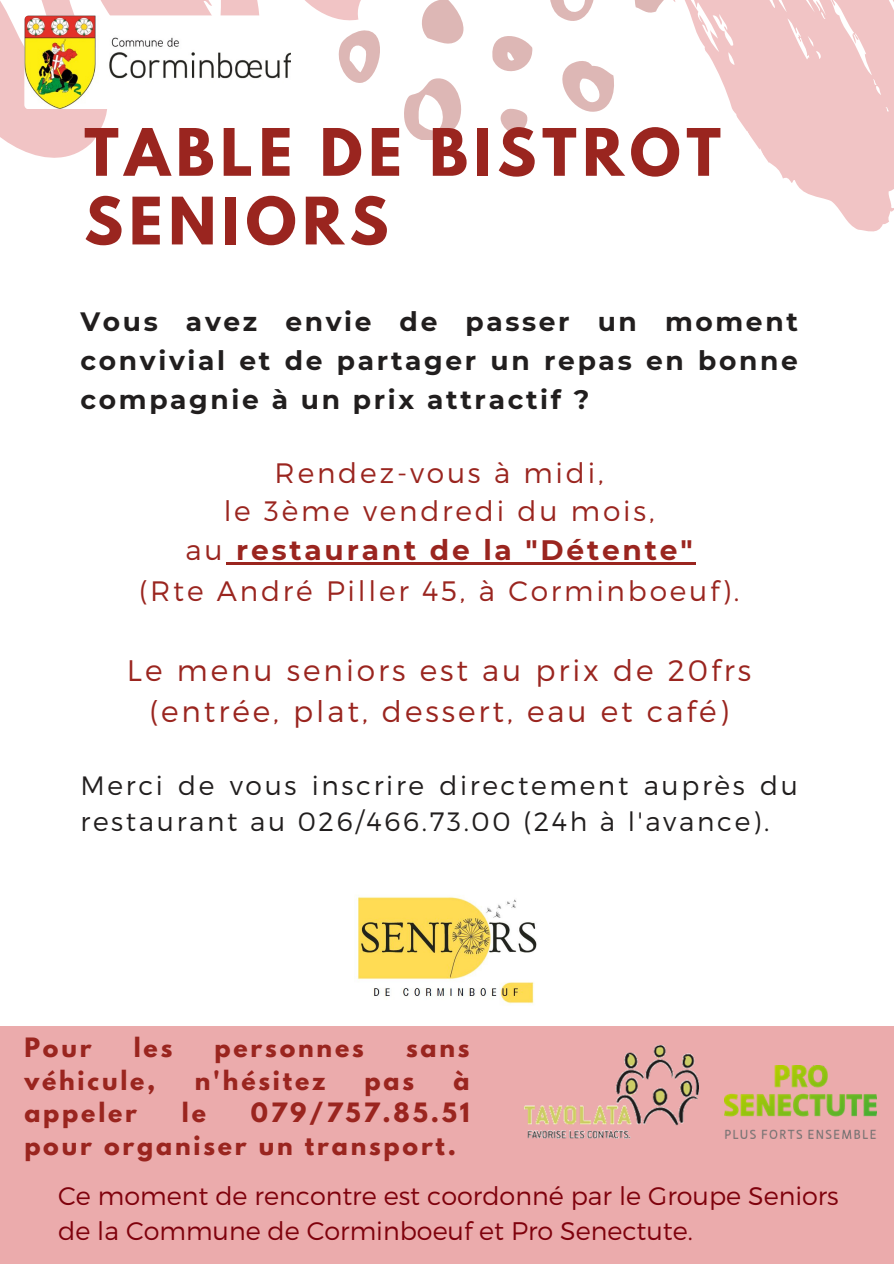
<style>
.page{position:relative;width:894px;height:1264px;background:#fff}
.page>*{position:absolute;margin:0;border:0;box-sizing:border-box;transform-origin:0 0}
.t1{font:700 57.9px/68.7px "League Spartan";letter-spacing:.1em;color:#9a251f}
.t2{font:300 29.7px/41px "Montserrat";letter-spacing:.1em;color:#9a251f;text-align:center}
.t3{font:300 28.05px/39.5px "Montserrat";letter-spacing:.1em;color:#9a251f;text-align:center}
.t4{font:700 26.55px/38.7px "Montserrat";letter-spacing:.1em;color:#211e1e;text-align:justify}
.t5{font:300 26.55px/36.5px "Montserrat";letter-spacing:.1em;color:#211e1e}
.t6{font:300 25.35px/34.8px "Montserrat";color:#7f010c}
.t7{font:700 23.55px/32.7px "League Spartan";letter-spacing:.12em;color:#9a251f}
.s1{font-weight:700}
</style>
<div class="page">
<svg style="left:685px;top:0;width:208px;height:232px;fill:#f1c4c5"></svg>
<svg style="left:0;top:0;width:361px;height:158px"></svg>
<svg style="left:550px;top:0;width:44px;height:21px"></svg>
<svg style="left:634px;top:0;width:42px;height:13px"></svg>
<svg style="left:422px;top:0;width:42px;height:44px"></svg>
<svg style="left:335px;top:26px;width:45px;height:58px"></svg>
<svg style="left:492px;top:36px;width:41px;height:36px"></svg>
<svg style="left:562px;top:61px;width:52px;height:51px"></svg>
<svg style="left:404px;top:78px;width:58px;height:62px"></svg>
<svg style="left:500px;top:108px;width:28px;height:27px"></svg>
<hr style="left:225px;top:562px;width:470px;height:2px;background:#9a251f">
<div style="left:0;top:1170px;width:893px;height:93px;background:#ebabac"></div>
<div style="left:0;top:1025px;width:893px;height:151px;background:#ebabac"></div>
<img style="left:524px;top:1045px;width:174px;height:93px">
<img style="left:724px;top:1065px;width:152px;height:73px">
<img style="left:357px;top:896px;width:180px;height:108px">
<img style="left:24px;top:15px;width:267px;height:94px;border-radius:4px">
<h4 class="t1" style="left:84px;top:125px;width:638px">TABLE DE BISTROT<br>SENIORS</h4>
<p class="t4" style="left:80px;top:302px;width:718px">Vous avez envie de passer un moment convivial et de partager un repas en bonne compagnie à un prix attractif ?</p>
<p class="t3" style="left:139px;top:451px;width:602px">Rendez-vous à midi,<br>le 3ème vendredi du mois,<br>au <span class="s1">restaurant de la "Détente"<br></span>(Rte André Piller 45, à Corminboeuf).</p>
<p class="t2" style="left:127px;top:648px;width:625px">Le menu seniors est au prix de 20frs (entrée, plat, dessert, eau et café)</p>
<p class="t5" style="left:80px;top:765px;width:718px">Merci de vous inscrire directement auprès du restaurant au 026/466.73.00 (24h à l'avance).</p>
<p class="t7" style="left:24px;top:1034px;width:69px">Pour</p>
<p class="t7" style="left:134px;top:1034px;width:40px">les</p>
<p class="t7" style="left:214px;top:1034px;width:151px">personnes</p>
<p class="t7" style="left:406px;top:1034px;width:65px">sans</p>
<p class="t7" style="left:24px;top:1066px;width:133px">véhicule,</p>
<p class="t7" style="left:195px;top:1066px;width:132px">n'hésitez</p>
<p class="t7" style="left:364px;top:1066px;width:51px">pas</p>
<p class="t7" style="left:453px;top:1066px;width:18px">à</p>
<p class="t7" style="left:24px;top:1099px;width:114px">appeler</p>
<p class="t7" style="left:182px;top:1099px;width:26px">le</p>
<p class="t7" style="left:24px;top:1099px;width:446px;text-indent:226px">079/757.85.51 pour organiser un transport.</p>
<p class="t6" style="left:58px;top:1177px;width:782px">Ce moment de rencontre est coordonné par le Groupe Seniors de la Commune de Corminboeuf et Pro Senectute.</p>
</div>
